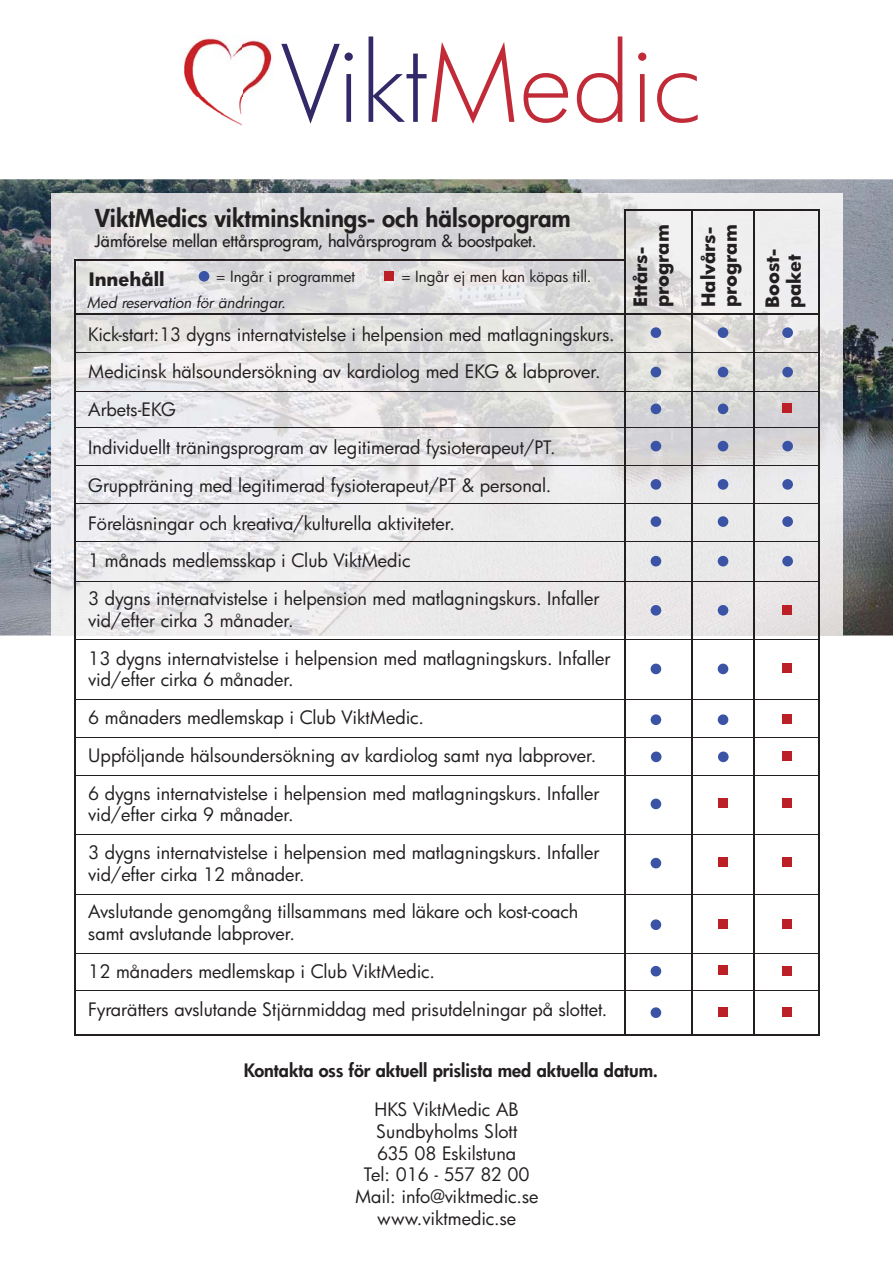
<style>
.page{position:relative;width:893px;height:1263px;background:#fff}
.page>*{position:absolute;margin:0;border:0;box-sizing:border-box;transform-origin:0 0}
.t1{font:300 103.5px "Futura";color:#c12b38}
.t2{font:800 24px "Futura";color:#231f20}
.t3{font:18px/37.8px "Futura";color:#231f20}
.t4{font:700 18px/21.6px "Futura";color:#231f20}
.t5{font:800 18px "Futura";color:#231f20}
.t6{font:500 16.5px "Futura";color:#231f20}
.t7{font:15px "Futura";color:#231f20}
.t8{font:italic 15px "Futura";color:#231f20}
.s1{color:#322969}
</style>
<div class="page">
<img style="left:0;top:179px;width:893px;height:456px">
<img style="left:51px;top:193px;width:791px;height:442px">
<img style="left:183px;top:38px;width:89px;height:88px">
<hr style="left:76px;top:259px;width:548px;height:2px;background:#231f20">
<hr style="left:74px;top:259px;width:2px;height:777px;background:#231f20">
<hr style="left:75px;top:1035px;width:744px;height:1px;background:#231f20">
<hr style="left:624px;top:210px;width:1px;height:825px;background:#231f20">
<hr style="left:818px;top:210px;width:2px;height:826px;background:#231f20">
<hr style="left:691px;top:210px;width:1px;height:825px;background:#231f20">
<hr style="left:76px;top:352px;width:744px;height:1px;background:#231f20">
<hr style="left:76px;top:313px;width:744px;height:2px;background:#231f20">
<hr style="left:76px;top:391px;width:744px;height:1px;background:#231f20">
<hr style="left:76px;top:427px;width:744px;height:1px;background:#231f20">
<hr style="left:76px;top:503px;width:744px;height:1px;background:#231f20">
<hr style="left:76px;top:541px;width:744px;height:1px;background:#231f20">
<hr style="left:76px;top:639px;width:744px;height:1px;background:#231f20">
<hr style="left:76px;top:699px;width:744px;height:1px;background:#231f20">
<hr style="left:76px;top:775px;width:744px;height:1px;background:#231f20">
<hr style="left:76px;top:834px;width:744px;height:1px;background:#231f20">
<hr style="left:76px;top:894px;width:744px;height:1px;background:#231f20">
<div style="left:651px;top:327px;width:10px;height:11px;background:#3a53a4;border-radius:50%"></div>
<div style="left:199px;top:271px;width:10px;height:11px;background:#3a53a4;border-radius:50%"></div>
<div style="left:718px;top:327px;width:10px;height:11px;background:#3a53a4;border-radius:50%"></div>
<hr style="left:74px;top:953px;width:744px;height:1px;background:#231f20">
<hr style="left:75px;top:465px;width:744px;height:1px;background:#231f20">
<hr style="left:75px;top:737px;width:744px;height:1px;background:#231f20">
<hr style="left:754px;top:210px;width:1px;height:825px;background:#231f20">
<hr style="left:624px;top:209px;width:195px;height:2px;background:#231f20">
<div style="left:782px;top:327px;width:11px;height:11px;background:#3a53a4;border-radius:50%"></div>
<div style="left:651px;top:367px;width:10px;height:10px;background:#3a53a4;border-radius:50%"></div>
<div style="left:718px;top:367px;width:10px;height:10px;background:#3a53a4;border-radius:50%"></div>
<div style="left:782px;top:367px;width:11px;height:10px;background:#3a53a4;border-radius:50%"></div>
<div style="left:651px;top:404px;width:10px;height:10px;background:#3a53a4;border-radius:50%"></div>
<div style="left:718px;top:404px;width:10px;height:10px;background:#3a53a4;border-radius:50%"></div>
<div style="left:651px;top:441px;width:10px;height:10px;background:#3a53a4;border-radius:50%"></div>
<div style="left:718px;top:441px;width:10px;height:10px;background:#3a53a4;border-radius:50%"></div>
<div style="left:782px;top:441px;width:11px;height:10px;background:#3a53a4;border-radius:50%"></div>
<div style="left:651px;top:479px;width:10px;height:11px;background:#3a53a4;border-radius:50%"></div>
<div style="left:718px;top:479px;width:10px;height:11px;background:#3a53a4;border-radius:50%"></div>
<div style="left:782px;top:479px;width:11px;height:11px;background:#3a53a4;border-radius:50%"></div>
<hr style="left:76px;top:581px;width:744px;height:1px;background:#231f20">
<div style="left:651px;top:516px;width:10px;height:11px;background:#3a53a4;border-radius:50%"></div>
<div style="left:718px;top:516px;width:10px;height:11px;background:#3a53a4;border-radius:50%"></div>
<div style="left:782px;top:516px;width:11px;height:11px;background:#3a53a4;border-radius:50%"></div>
<div style="left:782px;top:404px;width:10px;height:9px;background:#ba2025"></div>
<div style="left:384px;top:271px;width:9px;height:10px;background:#ba2025"></div>
<div style="left:651px;top:605px;width:10px;height:11px;background:#3a53a4;border-radius:50%"></div>
<div style="left:718px;top:605px;width:10px;height:11px;background:#3a53a4;border-radius:50%"></div>
<div style="left:782px;top:605px;width:10px;height:9px;background:#ba2025"></div>
<div style="left:651px;top:556px;width:10px;height:10px;background:#3a53a4;border-radius:50%"></div>
<div style="left:718px;top:556px;width:10px;height:10px;background:#3a53a4;border-radius:50%"></div>
<div style="left:782px;top:556px;width:11px;height:10px;background:#3a53a4;border-radius:50%"></div>
<div style="left:651px;top:664px;width:10px;height:10px;background:#3a53a4;border-radius:50%"></div>
<div style="left:718px;top:664px;width:10px;height:10px;background:#3a53a4;border-radius:50%"></div>
<div style="left:782px;top:664px;width:10px;height:9px;background:#ba2025"></div>
<div style="left:651px;top:714px;width:10px;height:11px;background:#3a53a4;border-radius:50%"></div>
<div style="left:718px;top:714px;width:10px;height:11px;background:#3a53a4;border-radius:50%"></div>
<div style="left:782px;top:714px;width:10px;height:10px;background:#ba2025"></div>
<div style="left:651px;top:751px;width:10px;height:11px;background:#3a53a4;border-radius:50%"></div>
<div style="left:718px;top:751px;width:11px;height:11px;background:#3a53a4;border-radius:50%"></div>
<div style="left:783px;top:751px;width:9px;height:10px;background:#ba2025"></div>
<div style="left:651px;top:799px;width:10px;height:10px;background:#3a53a4;border-radius:50%"></div>
<div style="left:782px;top:799px;width:10px;height:9px;background:#ba2025"></div>
<div style="left:718px;top:798px;width:10px;height:9px;background:#ba2025"></div>
<div style="left:651px;top:858px;width:10px;height:10px;background:#3a53a4;border-radius:50%"></div>
<div style="left:782px;top:858px;width:10px;height:9px;background:#ba2025"></div>
<div style="left:718px;top:857px;width:10px;height:10px;background:#ba2025"></div>
<div style="left:651px;top:919px;width:10px;height:11px;background:#3a53a4;border-radius:50%"></div>
<div style="left:782px;top:919px;width:10px;height:10px;background:#ba2025"></div>
<div style="left:718px;top:919px;width:10px;height:9px;background:#ba2025"></div>
<hr style="left:76px;top:990px;width:744px;height:1px;background:#231f20">
<div style="left:651px;top:966px;width:10px;height:10px;background:#3a53a4;border-radius:50%"></div>
<div style="left:782px;top:966px;width:10px;height:9px;background:#ba2025"></div>
<div style="left:718px;top:965px;width:10px;height:10px;background:#ba2025"></div>
<div style="left:651px;top:1007px;width:10px;height:11px;background:#3a53a4;border-radius:50%"></div>
<div style="left:782px;top:1007px;width:10px;height:10px;background:#ba2025"></div>
<div style="left:718px;top:1007px;width:10px;height:9px;background:#ba2025"></div>
<h1 class="t1" style="left:282px;top:36px;width:421px"><span class="s1">Vikt</span>Medic</h1>
<h2 class="t2" style="left:95px;top:207px;width:477px">ViktMedics viktminsknings- och hälsoprogram</h2>
<p class="t6" style="left:95px;top:231px;width:443px">Jämförelse mellan ettårsprogram, halvårsprogram &amp; boostpaket.</p>
<p class="t7" style="left:216px;top:269px;width:140px">= Ingår i programmet</p>
<p class="t7" style="left:401px;top:269px;width:192px">= Ingår ej men kan köpas till.</p>
<p class="t4" style="left:89px;top:270px;width:77px">Innehåll</p>
<p class="t8" style="left:87px;top:295px;width:200px">Med reservation för ändringar.</p>
<p class="t3" style="left:88px;top:316px;width:528px">Kick-start:13 dygns internatvistelse i helpension med matlagningskurs.<br>Medicinsk hälsoundersökning av kardiolog med EKG &amp; labprover.<br>Arbets-EKG<br>Individuellt träningsprogram av legitimerad fysioterapeut/PT.<br>Gruppträning med legitimerad fysioterapeut/PT &amp; personal.<br>Föreläsningar och kreativa/kulturella aktiviteter.<br>1 månads medlemsskap i Club ViktMedic<br>3 dygns internatvistelse i helpension med matlagningskurs. Infaller</p>
<p class="t3" style="left:88px;top:603px;width:524px">vid/efter cirka 3 månader.<br>13 dygns internatvistelse i helpension med matlagningskurs. Infaller</p>
<p class="t3" style="left:88px;top:662px;width:513px">vid/efter cirka 6 månader.<br>6 månaders medlemskap i Club ViktMedic.<br>Uppföljande hälsoundersökning av kardiolog samt nya labprover.<br>6 dygns internatvistelse i helpension med matlagningskurs. Infaller</p>
<p class="t3" style="left:88px;top:797px;width:513px">vid/efter cirka 9 månader.<br>3 dygns internatvistelse i helpension med matlagningskurs. Infaller</p>
<p class="t3" style="left:88px;top:856px;width:491px">vid/efter cirka 12 månader.<br>Avslutande genomgång tillsammans med läkare och kost-coach</p>
<p class="t3" style="left:88px;top:916px;width:521px">samt avslutande labprover.<br>12 månaders medlemskap i Club ViktMedic.<br>Fyrarätters avslutande Stjärnmiddag med prisutdelningar på slottet.</p>
<p class="t4" style="left:631px;top:307px;width:84px;rotate:-90deg">Ettårs&shy;program</p>
<p class="t5" style="left:244px;top:1061px;width:416px">Kontakta oss för aktuell prislista med aktuella datum.</p>
<p class="t3" style="left:355px;top:1100px;width:185px;line-height:21.6px;text-align:center">HKS ViktMedic AB<br>Sundbyholms Slott<br>635 08 Eskilstuna<br>Tel: 016 - 557 82 00<br>Mail: info@viktmedic.se www.viktmedic.se</p>
<p class="t4" style="left:699px;top:307px;width:84px;rotate:-90deg">Halvårs&shy;program</p>
<p class="t4" style="left:763px;top:308px;width:61px;rotate:-90deg">Boost&shy;paket</p>
</div>
